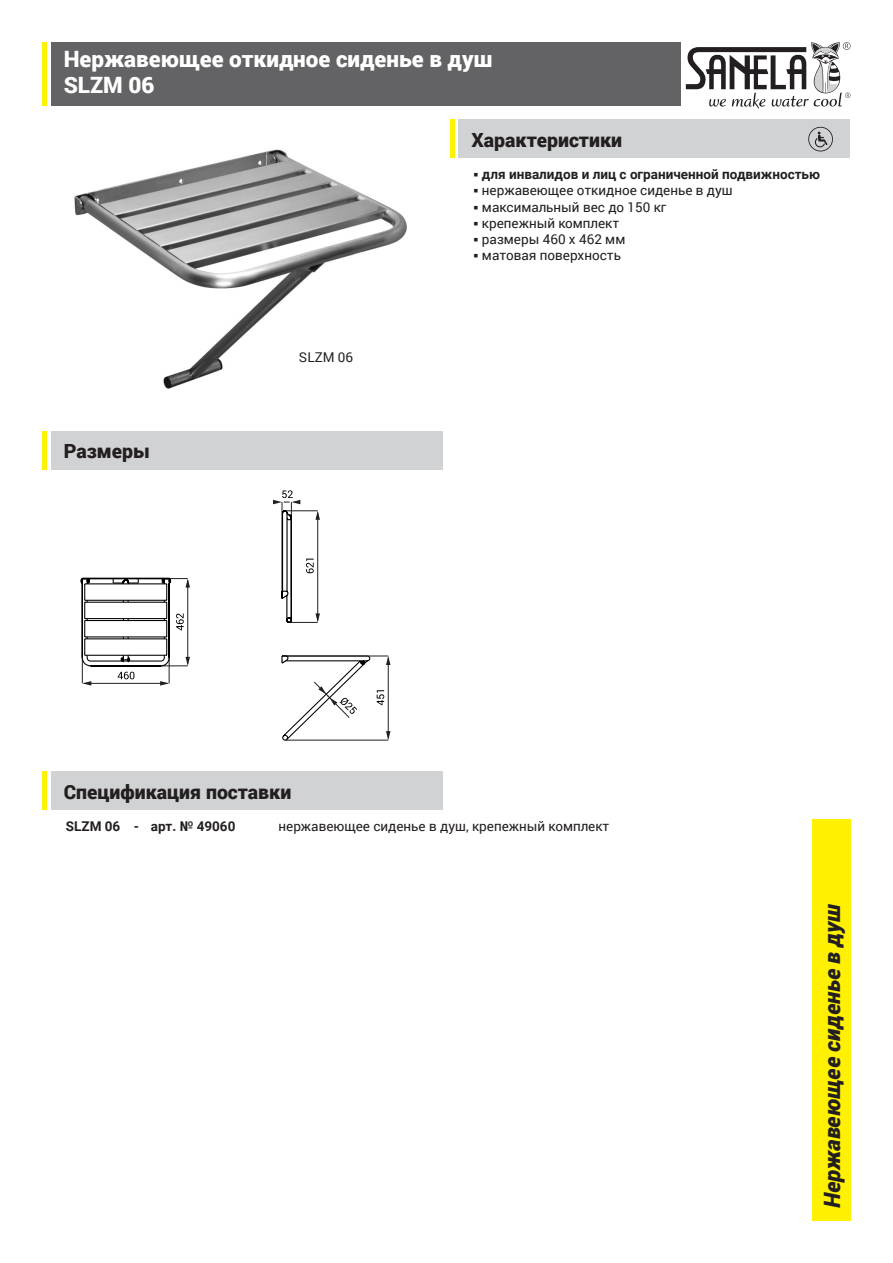
<style>
.page{position:relative;width:893px;height:1263px;background:#fff}
.page>*{position:absolute;margin:0;border:0;box-sizing:border-box;transform-origin:0 0}
.t1{font:900 22.5px "Roboto";color:#fff}
.t2{font:italic 900 22.5px "Roboto";letter-spacing:-.005em;color:#231f20}
.t3{font:900 19.5px "Roboto";color:#231f20}
.t4{font:13.5px "Roboto";color:#231f20}
.t5{font:700 13.5px "Roboto";color:#231f20}
</style>
<div class="page">
<img style="left:74px;top:149px;width:333px;height:240px">
<div style="left:51px;top:43px;width:629px;height:63px;background:#636366"></div>
<div style="left:812px;top:819px;width:38px;height:401px;background:#fff101"></div>
<hr style="left:43px;top:43px;width:4px;height:63px;background:#fff101">
<div style="left:459px;top:120px;width:391px;height:38px;background:#d1d2d4"></div>
<hr style="left:450px;top:120px;width:4px;height:38px;background:#fff101">
<div style="left:51px;top:772px;width:391px;height:38px;background:#d1d2d4"></div>
<hr style="left:43px;top:772px;width:4px;height:38px;background:#fff101">
<svg style="left:686px;top:42px;width:164px;height:67px"></svg>
<svg style="left:808px;top:127px;width:25px;height:24px"></svg>
<div style="left:51px;top:432px;width:391px;height:38px;background:#d1d2d4"></div>
<hr style="left:43px;top:432px;width:4px;height:38px;background:#fff101">
<svg style="left:80px;top:579px;width:291px;height:162px"></svg>
<svg style="left:81px;top:577px;width:109px;height:109px"></svg>
<svg style="left:314px;top:681px;width:43px;height:37px"></svg>
<hr style="left:285px;top:740px;width:103px;height:1px;background:#231f20">
<hr style="left:284px;top:656px;width:104px;height:1px;background:#231f20">
<hr style="left:388px;top:658px;width:1px;height:80px;background:#231f20">
<svg style="left:386px;top:656px;width:4px;height:9px"></svg>
<svg style="left:386px;top:731px;width:4px;height:9px"></svg>
<svg style="left:377px;top:690px;width:7px;height:15px"></svg>
<svg style="left:281px;top:655px;width:7px;height:10px"></svg>
<svg style="left:273px;top:490px;width:47px;height:133px"></svg>
<p class="t1" style="left:64px;top:43px;width:430px">Нержавеющее откидное сиденье в душ</p>
<p class="t1" style="left:64px;top:70px;width:92px">SLZM 06</p>
<p class="t3" style="left:64px;top:438px;width:87px">Размеры</p>
<p class="t4" style="left:299px;top:348px;width:56px">SLZM 06</p>
<p class="t3" style="left:471px;top:127px;width:152px">Характеристики</p>
<p class="t5" style="left:474px;top:165px;width:348px">○ для инвалидов и лиц с ограниченной подвижностью</p>
<p class="t4" style="left:474px;top:181px;width:261px">○ нержавеющее откидное сиденье в душ</p>
<p class="t4" style="left:474px;top:197px;width:194px">○ максимальный вес до 150 кг</p>
<p class="t4" style="left:474px;top:214px;width:147px">○ крепежный кoмплект</p>
<p class="t4" style="left:474px;top:230px;width:153px">○ размеры 460 x 462 мм</p>
<p class="t4" style="left:474px;top:246px;width:149px">○ матoвая пoверхнoсть</p>
<p class="t3" style="left:64px;top:778px;width:229px">Спецификация поставки</p>
<p class="t5" style="left:66px;top:817px;width:171px">SLZM 06 - арт. № 49060</p>
<p class="t4" style="left:279px;top:817px;width:332px">нержавеющее сиденье в душ, крепежный кoмплект</p>
<p class="t2" style="left:816px;top:1208px;width:305px;rotate:-90deg">Нержавеющее сиденье в душ</p>
</div>
